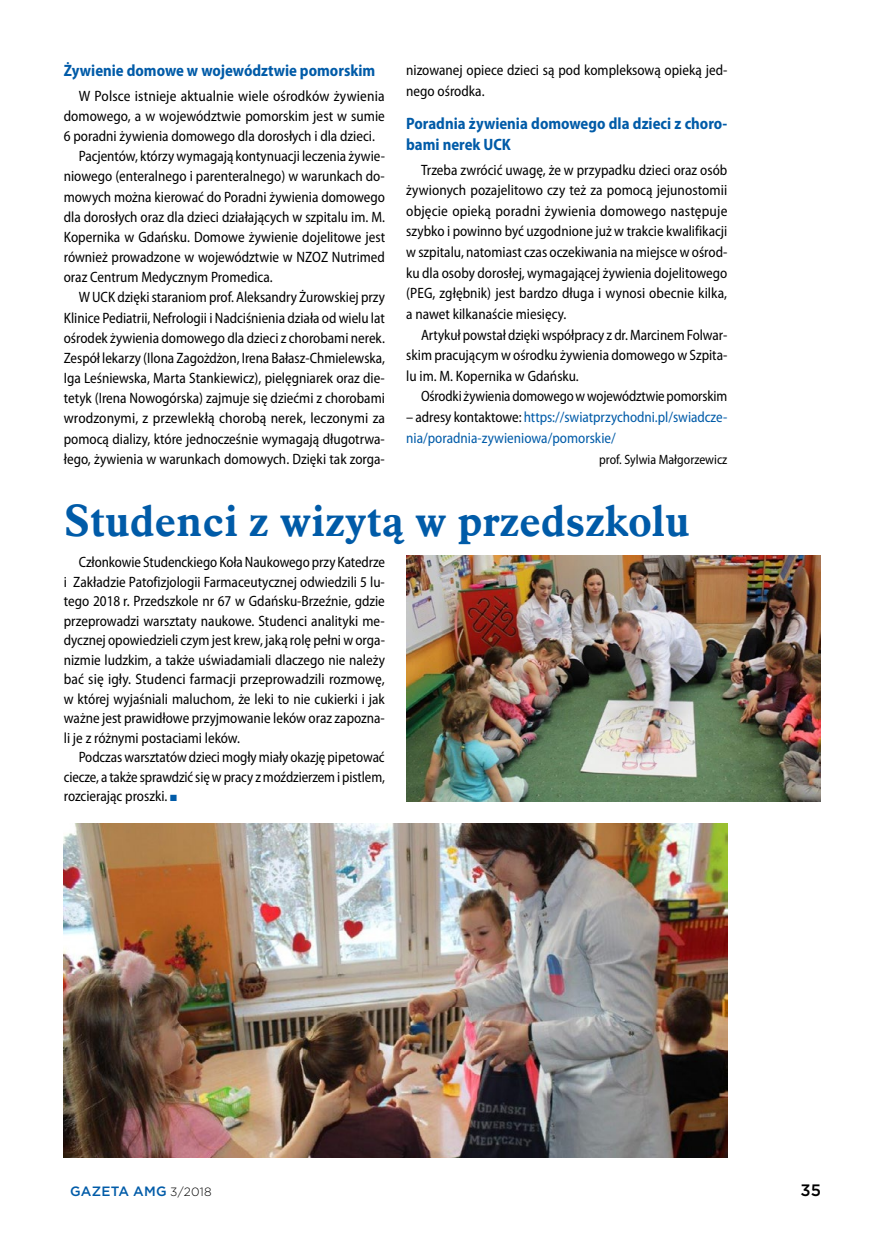
<style>
.page{position:relative;width:872px;height:1234px;background:#fff}
.page>*{position:absolute;margin:0;border:0;box-sizing:border-box;transform-origin:0 0}
.t1{font:700 43.5px "Aldine 721 EU";letter-spacing:.005em;color:#005ba8}
.t2{font:700 semi-condensed 16.5px/20.5px "Myriad Pro";color:#005ba8;scale:.96 1}
.t3{font:500 16.5px "Gotham";color:#000}
.t4{font:semi-condensed 15px/20.5px "Myriad Pro";color:#000;scale:.96 1}
.t5{font:semi-condensed 15px/19.5px "Myriad Pro";color:#000;text-align:justify;scale:.95 1}
.t6{font:semi-condensed 15px "Myriad Pro";color:#000}
.t7{font:semi-condensed 15px/20.5px "Myriad Pro";color:#005ba8;scale:.96 1}
.t8{font:semi-condensed 15px "Myriad Pro";color:#000;scale:.94 1}
.t9{font:semi-condensed 13.5px "Myriad Pro";color:#000;scale:.96 1}
.t10{font:500 13.5px "Gotham";letter-spacing:.015em;color:#005ba8}
.s1{color:#000}
.s2{color:#005ba8}
.s3{font-weight:300;font-size:12px;color:#000}
</style>
<div class="page">
<img style="left:406px;top:555px;width:415px;height:246px">
<img style="left:64px;top:823px;width:663px;height:334px">
<p class="t2" style="left:64px;top:60px;width:326px">Żywienie domowe w województwie pomorskim</p>
<p class="t6" style="left:79px;top:86px;width:307px">W Polsce istnieje aktualnie wiele ośrodków żywienia</p>
<p class="t6" style="left:64px;top:107px;width:323px">domowego, a w województwie pomorskim jest w sumie</p>
<p class="t4" style="left:64px;top:125px;width:325px">6 poradni żywienia domowego dla dorosłych i dla dzieci.</p>
<p class="t4" style="left:79px;top:146px;width:320px">Pacjentów, którzy wymagają kontynuacji leczenia żywie-</p>
<p class="t4" style="left:64px;top:166px;width:336px">niowego (enteralnego i parenteralnego) w warunkach do-</p>
<p class="t4" style="left:64px;top:186px;width:336px">mowych można kierować do Poradni żywienia domowego</p>
<p class="t4" style="left:64px;top:206px;width:336px">dla dorosłych oraz dla dzieci działających w szpitalu im. M.</p>
<p class="t4" style="left:64px;top:226px;width:336px">Kopernika w Gdańsku. Domowe żywienie dojelitowe jest</p>
<p class="t4" style="left:64px;top:246px;width:336px">również prowadzone w województwie w NZOZ Nutrimed</p>
<p class="t4" style="left:64px;top:267px;width:219px">oraz Centrum Medycznym Promedica.</p>
<p class="t4" style="left:79px;top:287px;width:320px">W UCK dzięki staraniom prof. Aleksandry Żurowskiej przy</p>
<p class="t4" style="left:64px;top:307px;width:336px">Klinice Pediatrii, Nefrologii i Nadciśnienia działa od wielu lat</p>
<p class="t4" style="left:64px;top:327px;width:336px">ośrodek żywienia domowego dla dzieci z chorobami nerek.</p>
<p class="t5" style="left:64px;top:348px;width:340px">Zespół lekarzy (Ilona Zagożdżon, Irena Bałasz-Chmielewska,</p>
<p class="t4" style="left:64px;top:367px;width:336px">Iga Leśniewska, Marta Stankiewicz), pielęgniarek oraz die-</p>
<p class="t4" style="left:64px;top:387px;width:336px">tetyk (Irena Nowogórska) zajmuje się dziećmi z chorobami</p>
<p class="t6" style="left:64px;top:409px;width:323px">wrodzonymi, z przewlekłą chorobą nerek, leczonymi za</p>
<p class="t4" style="left:64px;top:428px;width:336px">pomocą dializy, które jednocześnie wymagają długotrwa-</p>
<p class="t4" style="left:64px;top:448px;width:336px">łego, żywienia w warunkach domowych. Dzięki tak zorga-</p>
<p class="t4" style="left:406px;top:60px;width:336px">nizowanej opiece dzieci są pod kompleksową opieką jed&shy;nego ośrodka.</p>
<p class="t2" style="left:406px;top:113px;width:336px">Poradnia żywienia domowego dla dzieci z choro&shy;bami nerek UCK</p>
<p class="t4" style="left:406px;top:159px;width:336px;text-align:justify;text-indent:15px">Trzeba zwrócić uwagę, że w przypadku dzieci oraz osób żywionych pozajelitowo czy też za pomocą jejunostomii objęcie opieką poradni żywienia domowego następuje szybko i powinno być uzgodnione już w trakcie kwalifikacji w szpitalu, natomiast czas oczekiwania na miejsce w ośrod&shy;ku dla osoby dorosłej, wymagającej żywienia dojelitowego (PEG, zgłębnik) jest bardzo długa i wynosi obecnie kilka, a nawet kilkanaście miesięcy.</p>
<p class="t5" style="left:406px;top:324px;width:339px;line-height:20.5px;text-indent:15px">Artykuł powstał dzięki współpracy z dr. Marcinem Folwar&shy;skim pracującym w ośrodku żywienia domowego w Szpita&shy;lu im. M. Kopernika w Gdańsku.</p>
<p class="t8" style="left:421px;top:387px;width:327px">Ośrodki żywienia domowego w województwie pomorskim</p>
<p class="t7" style="left:406px;top:406px;width:336px"><span class="s1">– adresy kontaktowe:</span> https://swiatprzychodni.pl/swiadcze&shy;nia/poradnia-zywieniowa/pomorskie/</p>
<p class="t9" style="left:599px;top:451px;width:135px">prof. Sylwia Małgorzewicz</p>
<h1 class="t1" style="left:64px;top:493px;width:627px">Studenci z wizytą w przedszkolu</h1>
<p class="t5" style="left:64px;top:552px;width:340px;text-indent:15px">Członkowie Studenckiego Koła Naukowego przy Katedrze i Zakładzie Patofizjologii Farmaceutycznej odwiedzili 5 lu&shy;tego 2018 r. Przedszkole nr 67 w Gdańsku-Brzeźnie, gdzie przeprowadzi warsztaty naukowe. Studenci analityki me&shy;dycznej opowiedzieli czym jest krew, jaką rolę pełni w orga&shy;nizmie ludzkim, a także uświadamiali dlaczego nie należy bać się igły. Studenci farmacji przeprowadzili rozmowę, w której wyjaśniali maluchom, że leki to nie cukierki i jak ważne jest prawidłowe przyjmowanie leków oraz zapozna&shy;li je z różnymi postaciami leków.</p>
<p class="t5" style="left:64px;top:747px;width:340px;text-indent:15px">Podczas warsztatów dzieci mogły miały okazję pipetować ciecze, a także sprawdzić się w pracy z moździerzem i pistlem, rozcierając proszki. <span class="s2">■</span></p>
<p class="t10" style="left:70px;top:1182px;width:143px">GAZETA AMG <span class="s3">3/2018</span></p>
<p class="t3" style="left:800px;top:1179px;width:22px">35</p>
</div>
